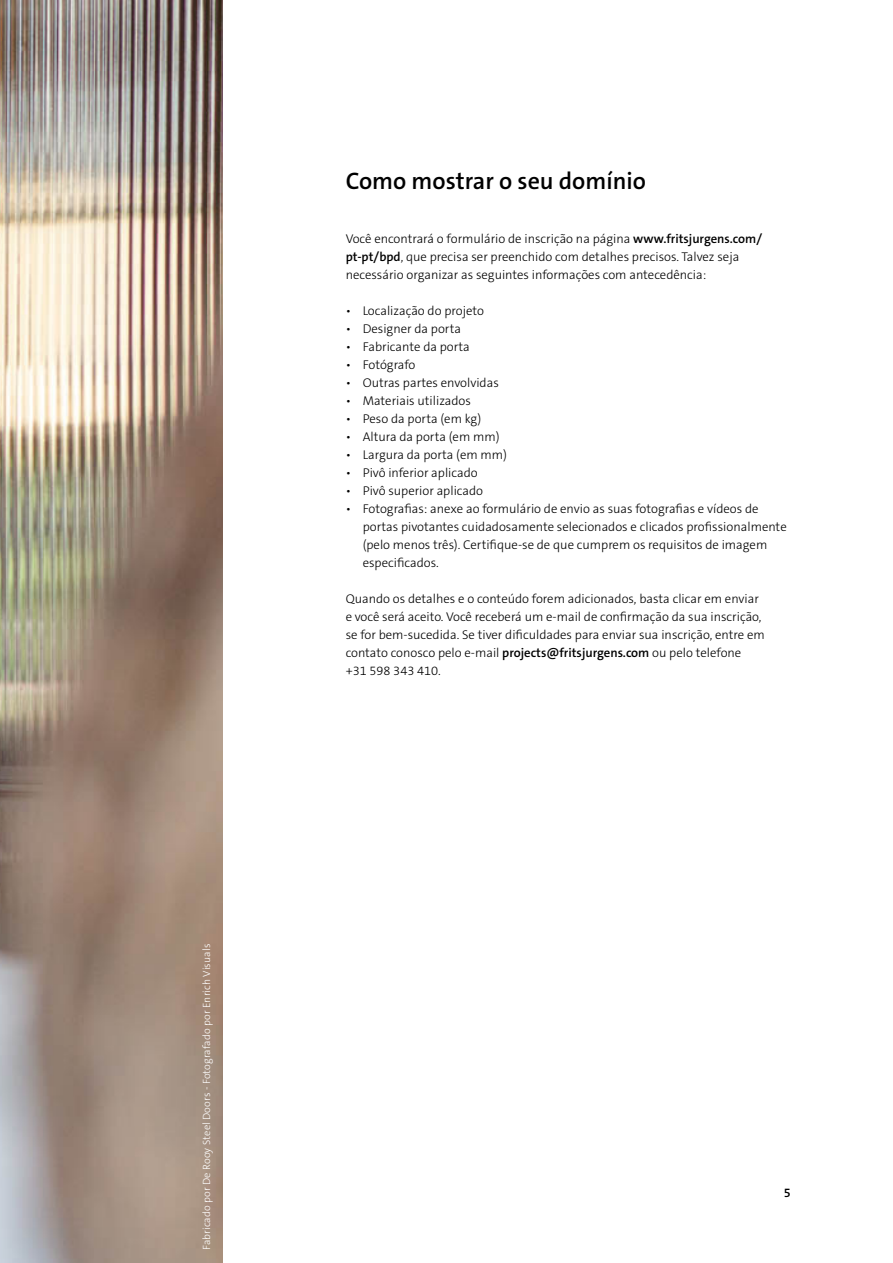
<style>
.page{position:relative;width:893px;height:1263px;background:#fff}
.page>*{position:absolute;margin:0;border:0;box-sizing:border-box;transform-origin:0 0}
.Heading_2{font:600 24px "The Sans C5";color:#000}
.t1{font:300 12.75px/18px "The Sans C5";color:#000}
.t2{font:600 12.75px "The Sans C5";color:#000}
.Credits_white{font:300 10.5px "The Sans C5";letter-spacing:.01em;color:#fff}
.s1{font-weight:600}
</style>
<div class="page">
<img style="left:0;top:0;width:223px;height:1263px">
<p class="Credits_white" style="left:200px;top:1250px;width:308px;rotate:-90deg">Fabricado por De Rooy Steel Doors - Fotografado por Enrich Visuals</p>
<p class="Heading_2" style="left:346px;top:165px;width:302px">Como mostrar o seu domínio</p>
<p class="t1" style="left:346px;top:230px;width:418px">Você encontrará o formulário de inscrição na página <span class="s1">www.fritsjurgens.com/ pt-pt/bpd</span>, que precisa ser preenchido com detalhes precisos. Talvez seja necessário organizar as seguintes informações com antecedência:</p>
<p class="t1" style="left:346px;top:302px;width:140px">• Localização do projeto</p>
<p class="t1" style="left:346px;top:320px;width:117px">• Designer da porta</p>
<p class="t1" style="left:346px;top:338px;width:126px">• Fabricante da porta</p>
<p class="t1" style="left:346px;top:356px;width:71px">• Fotógrafo</p>
<p class="t1" style="left:346px;top:374px;width:155px">• Outras partes envolvidas</p>
<p class="t1" style="left:346px;top:392px;width:127px">• Materiais utilizados</p>
<p class="t1" style="left:346px;top:410px;width:137px">• Peso da porta (em kg)</p>
<p class="t1" style="left:346px;top:428px;width:155px">• Altura da porta (em mm)</p>
<p class="t1" style="left:346px;top:446px;width:163px">• Largura da porta (em mm)</p>
<p class="t1" style="left:346px;top:464px;width:134px">• Pivô inferior aplicado</p>
<p class="t1" style="left:346px;top:482px;width:139px">• Pivô superior aplicado</p>
<p class="t1" style="left:363px;top:500px;width:426px;text-indent:-17px">• Fotografias: anexe ao formulário de envio as suas fotografias e vídeos de portas pivotantes cuidadosamente selecionados e clicados profissionalmente (pelo menos três). Certifique-se de que cumprem os requisitos de imagem especificados.</p>
<p class="t1" style="left:346px;top:590px;width:415px">Quando os detalhes e o conteúdo forem adicionados, basta clicar em enviar</p>
<p class="t1" style="left:346px;top:608px;width:417px">e você será aceito. Você receberá um e-mail de confirmação da sua inscrição,</p>
<p class="t1" style="left:346px;top:626px;width:421px">se for bem-sucedida. Se tiver dificuldades para enviar sua inscrição, entre em contato conosco pelo e-mail <span class="s1">projects@fritsjurgens.com</span> ou pelo telefone</p>
<p class="t1" style="left:346px;top:662px;width:97px">+31 598 343 410.</p>
<p class="t2" style="left:784px;top:1184px;width:9px">5</p>
</div>
